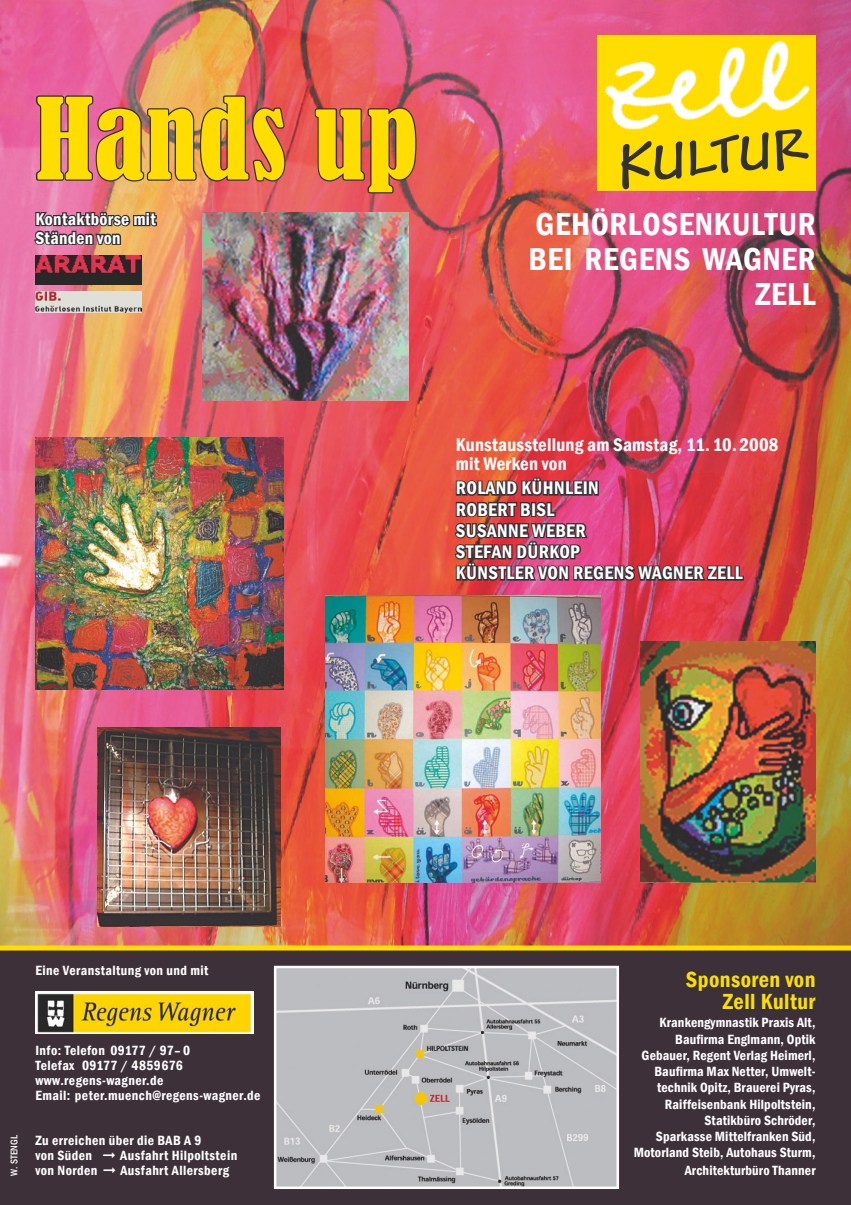
<style>
.page{position:relative;width:851px;height:1205px;background:#fff}
.page>*{position:absolute;margin:0;border:0;box-sizing:border-box;transform-origin:0 0}
.t1{font:condensed 105px "Bernard";letter-spacing:.01em;color:#fd0}
.t2{font:italic 700 57.5px "Andy";color:#323235}
.t3{font:600 condensed 32.5px/35px "Franklin Gothic";letter-spacing:.02em;color:#fff;text-align:right}
.t4{font:600 condensed 22.5px "Franklin Gothic";letter-spacing:.02em;color:#fd0}
.t5{font:600 condensed 18.75px "Franklin Gothic";letter-spacing:.02em;color:#fff}
.t6{font:600 condensed 17.5px "Franklin Gothic";letter-spacing:.02em;color:#fff}
.t7{font:600 condensed 13.75px/16.2px "Franklin Gothic";letter-spacing:.01em;color:#fff;text-align:right}
.t8{font:600 condensed 13.75px/15px "Franklin Gothic";letter-spacing:.03em;color:#fff}
.t9{font:500 condensed 10px "Franklin Gothic";letter-spacing:.01em;color:#fff}
</style>
<div class="page">
<div style="left:0;top:948px;width:850px;height:257px;background:#3e3039"></div>
<img style="left:0;top:0;width:850px;height:945px">
<div style="left:596px;top:35px;width:219px;height:156px;background:#fd0"></div>
<img style="left:596px;top:35px;width:215px;height:103px">
<img style="left:34px;top:93px;width:252px;height:91px">
<svg style="left:312px;top:106px;width:105px;height:89px;background:#b85154"></svg>
<img style="left:640px;top:641px;width:175px;height:241px">
<img style="left:203px;top:213px;width:205px;height:187px">
<svg style="left:685px;top:971px;width:132px;height:40px"></svg>
<img style="left:35px;top:991px;width:218px;height:43px">
<img style="left:35px;top:438px;width:248px;height:251px">
<img style="left:325px;top:595px;width:275px;height:287px">
<img style="left:97px;top:728px;width:184px;height:199px">
<img style="left:35px;top:255px;width:107px;height:29px">
<img style="left:35px;top:291px;width:107px;height:22px">
<svg style="left:33px;top:210px;width:125px;height:41px;background:#966b5d"></svg>
<img style="left:453px;top:473px;width:292px;height:117px">
<img style="left:277px;top:969px;width:339px;height:217px">
<div style="left:274px;top:966px;width:345px;height:223px;border:2px solid #fff"></div>
<div style="left:0;top:945px;width:850px;height:5px;background:#fd0"></div>
<p class="t1" style="left:35px;top:78px;width:384px">Hands up</p>
<p class="t6" style="left:35px;top:207px;width:122px">Kontaktbörse mit</p>
<p class="t6" style="left:35px;top:226px;width:87px">Ständen von</p>
<p class="t2" style="left:612px;top:135px;width:191px;rotate:-6deg">KULTUR</p>
<p class="t3" style="left:528px;top:207px;width:288px">GEHÖRLOSENKULTUR<br>BEI REGENS WAGNER<br>ZELL</p>
<p class="t5" style="left:456px;top:432px;width:324px">Kunstausstellung am Samstag, 11. 10. 2008</p>
<p class="t5" style="left:456px;top:451px;width:112px">mit Werken von</p>
<p class="t5" style="left:456px;top:475px;width:144px">ROLAND KÜHNLEIN</p>
<p class="t5" style="left:456px;top:497px;width:100px">ROBERT BISL</p>
<p class="t5" style="left:456px;top:518px;width:131px">SUSANNE WEBER</p>
<p class="t5" style="left:456px;top:539px;width:125px">STEFAN DÜRKOP</p>
<p class="t5" style="left:456px;top:560px;width:288px">KÜNSTLER VON REGENS WAGNER ZELL</p>
<p class="t8" style="left:35px;top:963px;width:174px">Eine Veranstaltung von und mit</p>
<p class="t9" style="left:8px;top:1175px;width:42px;rotate:-90deg">W. STENGL</p>
<p class="t8" style="left:35px;top:1042px;width:156px">Info: Telefon 09177 / 97– 0</p>
<p class="t8" style="left:35px;top:1057px;width:149px">Telefax 09177 / 4859676</p>
<p class="t8" style="left:35px;top:1072px;width:129px">www.regens-wagner.de</p>
<p class="t8" style="left:35px;top:1087px;width:227px">Email: peter.muench@regens-wagner.de</p>
<p class="t8" style="left:35px;top:1132px;width:168px">Zu erreichen über die BAB A 9 von Süden</p>
<p class="t8" style="left:120px;top:1147px;width:118px">Ausfahrt Hilpoltstein</p>
<p class="t8" style="left:35px;top:1162px;width:63px">von Norden</p>
<p class="t8" style="left:120px;top:1162px;width:110px">Ausfahrt Allersberg</p>
<p class="t4" style="left:685px;top:964px;width:131px">Sponsoren von</p>
<p class="t4" style="left:722px;top:987px;width:94px">Zell Kultur</p>
<p class="t7" style="left:633px;top:1014px;width:183px">Krankengymnastik Praxis Alt,<br>Baufirma Englmann, Optik<br>Gebauer, Regent Verlag Heimerl,<br>Baufirma Max Netter, Umwelt&shy;technik Opitz, Brauerei Pyras,<br>Raiffeisenbank Hilpoltstein,<br>Statikbüro Schröder,<br>Sparkasse Mittelfranken Süd,<br>Motorland Steib, Autohaus Sturm,</p>
<p class="t7" style="left:684px;top:1162px;width:132px">Architekturbüro Thanner</p>
</div>
